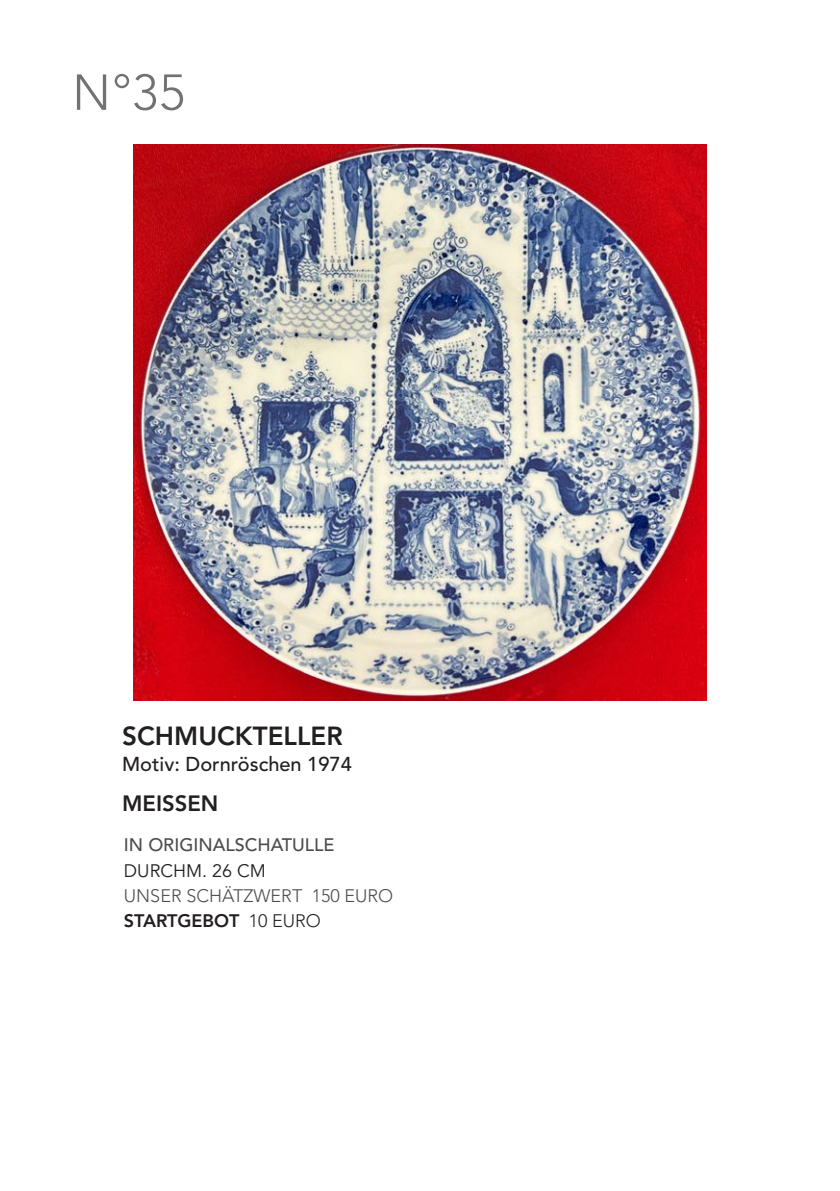
<style>
.page{position:relative;width:840px;height:1191px;background:#fff}
.page>*{position:absolute;margin:0;border:0;box-sizing:border-box;transform-origin:0 0}
.t1{font:300 50px "Avenir LT Pro";color:#717274}
.t2{font:800 26px "Avenir LT Pro";color:#231f20}
.t3{font:800 22px "Avenir LT Pro";color:#231f20}
.t4{font:500 20px "Avenir LT Pro";color:#231f20}
.t5{font:300 18px "Avenir LT Pro";color:#4b4c4d}
.t6{font:500 18px "Avenir LT Pro";color:#4b4c4d}
.t7{font:800 18px "Avenir LT Pro";color:#231f20}
.t8{font:18px "Avenir LT Pro";color:#231f20}
.s1{font-weight:300}
</style>
<div class="page">
<img style="left:133px;top:145px;width:573px;height:555px">
<h1 class="t1" style="left:72px;top:63px;width:114px">N°35</h1>
<h2 class="t2" style="left:122px;top:720px;width:222px">SCHMUCKTELLER</h2>
<p class="t4" style="left:122px;top:752px;width:231px">Motiv: Dornröschen 1974</p>
<p class="t3" style="left:122px;top:790px;width:98px">MEISSEN</p>
<p class="t6" style="left:124px;top:834px;width:212px">IN ORIGINALSCHATULLE</p>
<p class="t8" style="left:124px;top:859px;width:143px">DURCHM. 26 CM</p>
<p class="t7" style="left:124px;top:910px;width:198px">STARTGEBOT <span class="s1">10 EURO</span></p>
<p class="t5" style="left:124px;top:885px;width:271px">UNSER SCHÄTZWERT 150 EURO</p>
</div>
